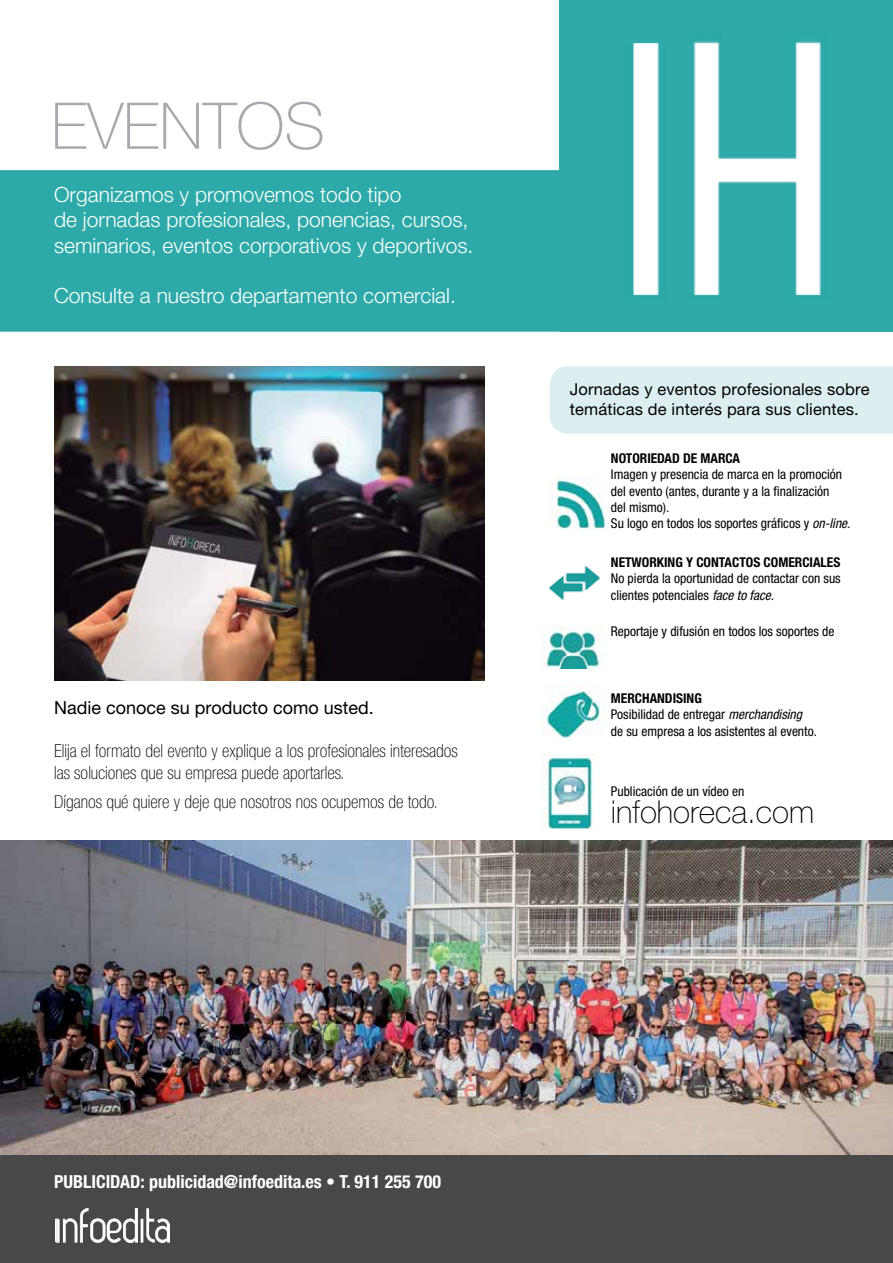
<style>
.page{position:relative;width:893px;height:1263px;background:#fff}
.page>*{position:absolute;margin:0;border:0;box-sizing:border-box;transform-origin:0 0}
.t1{font:100 64.5px "Helvetica Neue LT Pro";color:#a7a9ac}
.t2{font:100 31.5px "Helvetica Neue LT Pro";color:#000}
.t3{font:300 21px/25.2px "Helvetica Neue LT Pro";color:#fff}
.t4{font:100 condensed 18px/21.6px "Helvetica Neue";color:#000}
.t5{font:700 condensed 18px "Helvetica Neue";color:#fff}
.t6{font:18px "Helvetica Neue LT Pro";color:#000}
.t7{font:16.5px/19.8px "Helvetica Neue LT Pro";letter-spacing:.01em;color:#000}
.t8{font:condensed 13.5px/16.2px "Helvetica Neue";color:#000}
.t9{font:700 condensed 13.5px "Helvetica Neue";color:#000}
.s1{font-style:italic}
.s2{font-weight:700}
</style>
<div class="page">
<div style="left:0;top:1154px;width:893px;height:109px;background:#494848"></div>
<img style="left:55px;top:1209px;width:114px;height:33px">
<div style="left:0;top:170px;width:559px;height:162px;background:#2ea9a9"></div>
<img style="left:0;top:841px;width:893px;height:313px">
<img style="left:54px;top:366px;width:431px;height:315px">
<div style="left:550px;top:366px;width:343px;height:68px;background:#dceeef"></div>
<img style="left:548px;top:477px;width:63px;height:52px">
<img style="left:548px;top:566px;width:52px;height:34px">
<img style="left:541px;top:686px;width:63px;height:52px">
<img style="left:541px;top:754px;width:53px;height:74px">
<img style="left:541px;top:626px;width:65px;height:43px">
<img style="left:559px;top:0;width:334px;height:332px">
<h1 class="t1" style="left:51px;top:89px;width:275px">EVENTOS</h1>
<h3 class="t3" style="left:54px;top:182px;width:421px">Organizamos y promovemos todo tipo<br>de jornadas profesionales, ponencias, cursos, seminarios, eventos corporativos y deportivos.</h3>
<h3 class="t3" style="left:54px;top:282px;width:403px">Consulte a nuestro departamento comercial.</h3>
<h3 class="t6" style="left:54px;top:697px;width:321px">Nadie conoce su producto como usted.</h3>
<h3 class="t4" style="left:54px;top:740px;width:405px">Elija el formato del evento y explique a los profesionales interesados las soluciones que su empresa puede aportarles.</h3>
<h3 class="t4" style="left:54px;top:791px;width:385px">Díganos qué quiere y deje que nosotros nos ocupemos de todo.</h3>
<p class="t7" style="left:570px;top:379px;width:301px">Jornadas y eventos profesionales sobre temáticas de interés para sus clientes.</p>
<p class="t9" style="left:611px;top:450px;width:131px">NOTORIEDAD DE MARCA</p>
<p class="t8" style="left:611px;top:466px;width:241px">Imagen y presencia de marca en la promoción del evento (antes, durante y a la finalización<br>del mismo).<br>Su logo en todos los soportes gráficos y <span class="s1">on-line.</span></p>
<p class="t9" style="left:611px;top:554px;width:231px">NETWORKING Y CONTACTOS COMERCIALES</p>
<p class="t8" style="left:611px;top:570px;width:231px">No pierda la oportunidad de contactar con sus clientes potenciales <span class="s1">face to face.</span></p>
<p class="t8" style="left:611px;top:623px;width:225px">Reportaje y difusión en todos los soportes de</p>
<p class="t8" style="left:611px;top:690px;width:208px"><span class="s2">Merchandising<br></span>Posibilidad de entregar <span class="s1">merchandising </span>de su empresa a los asistentes al evento.</p>
<p class="t8" style="left:611px;top:783px;width:135px">Publicación de un vídeo en</p>
<h2 class="t2" style="left:611px;top:794px;width:205px">infohoreca.com</h2>
<h3 class="t5" style="left:54px;top:1170px;width:388px">PUBLICIDAD: publicidad@infoedita.es • T. 911 255 700</h3>
</div>
